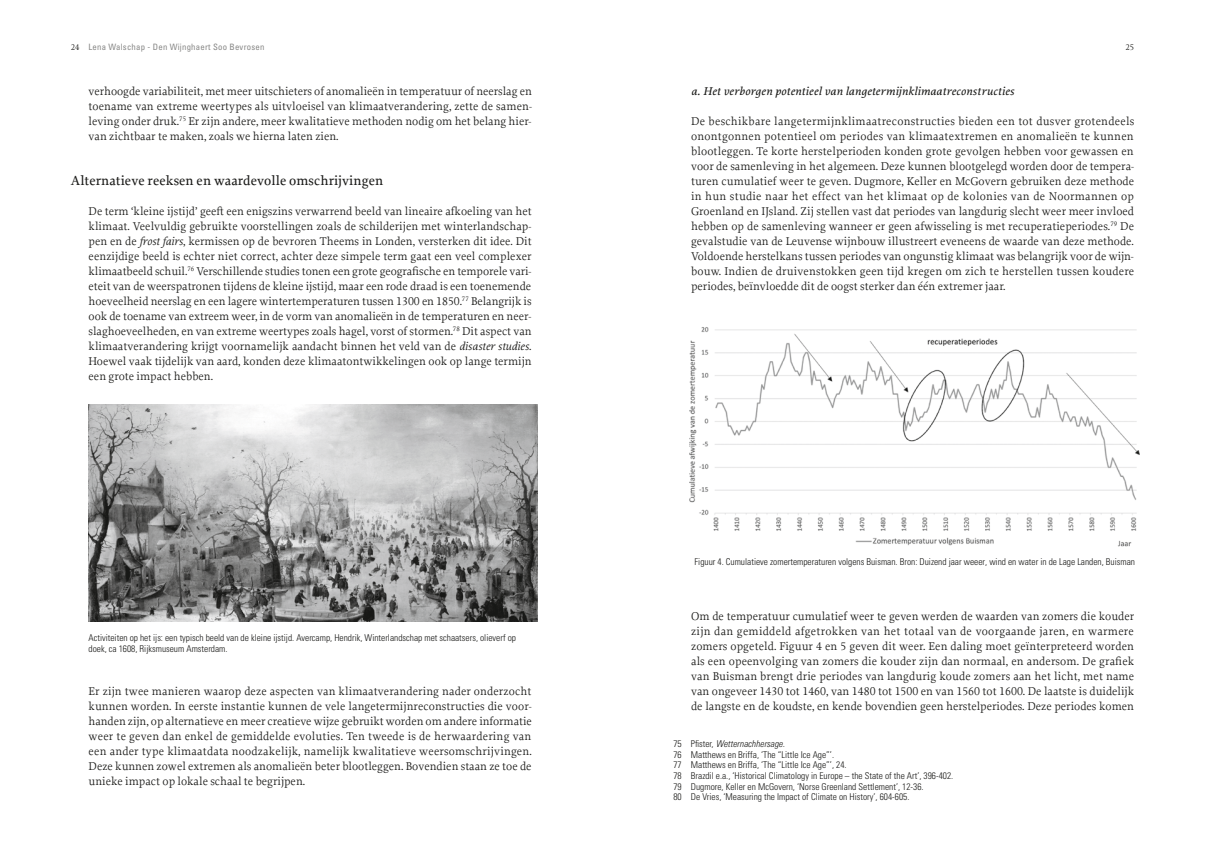
<style>
.page{position:relative;width:1205px;height:851px;background:#fff}
.page>*{position:absolute;margin:0;border:0;box-sizing:border-box;transform-origin:0 0}
.t1{font:500 13.75px "Proforma";letter-spacing:.005em;color:#181816}
.t2{font:11.88px/15px "Proforma";color:#181816;text-align:justify}
.t3{font:italic 500 11.88px "Proforma";letter-spacing:.02em;color:#181816}
.t4{font:300 condensed 9.38px/10.6px "Univers LT Std";color:#181816}
.t5{font:italic 300 condensed 9.38px "Univers LT Pro";color:#181816}
.t6{font:condensed 8.75px "Univers LT Std";letter-spacing:.025em;color:#888887}
.t7{font:8.75px "Proforma";color:#181816}
.s1{font-family:"Proforma";font-stretch:normal;color:#181816}
.s2{font-style:italic}
.s3{font-family:"Univers LT Std";font-style:normal}
</style>
<div class="page">
<img style="left:88px;top:404px;width:450px;height:217px">
<img style="left:689px;top:327px;width:451px;height:220px">
<p class="t6" style="left:71px;top:41px;width:195px"><span class="s1">24</span> Lena Walschap - Den Wijnghaert Soo Bevrosen</p>
<p class="t2" style="left:89px;top:83px;width:445px">verhoogde variabiliteit, met meer uitschieters of anomalieën in temperatuur of neerslag en toename van extreme weertypes als uitvloeisel van klimaatverandering, zette de samen&shy;leving onder druk.<sup>75</sup> Er zijn andere, meer kwalitatieve methoden nodig om het belang hier&shy;van zichtbaar te maken, zoals we hierna laten zien.</p>
<p class="t1" style="left:71px;top:172px;width:314px">Alternatieve reeksen en waardevolle omschrijvingen</p>
<p class="t2" style="left:89px;top:203px;width:444px">De term ‘kleine ijstijd’ geeft een enigszins verwarrend beeld van lineaire afkoeling van het klimaat. Veelvuldig gebruikte voorstellingen zoals de schilderijen met winterlandschap&shy;pen en de <span class="s2">frost fairs</span>, kermissen op de bevroren Theems in Londen, versterken dit idee. Dit eenzijdige beeld is echter niet correct, achter deze simpele term gaat een veel complexer klimaatbeeld schuil.<sup>76</sup> Verschillende studies tonen een grote geografische en temporele vari&shy;eteit van de weerspatronen tijdens de kleine ijstijd, maar een rode draad is een toenemende hoeveelheid neerslag en een lagere wintertemperaturen tussen 1300 en 1850.<sup>77</sup> Belangrijk is ook de toename van extreem weer, in de vorm van anomalieën in de temperaturen en neer&shy;slaghoeveelheden, en van extreme weertypes zoals hagel, vorst of stormen.<sup>78</sup> Dit aspect van klimaatverandering krijgt voornamelijk aandacht binnen het veld van de <span class="s2">disaster studies</span>.<br>Hoewel vaak tijdelijk van aard, konden deze klimaatontwikkelingen ook op lange termijn een grote impact hebben.</p>
<p class="t4" style="left:89px;top:632px;width:429px">Activiteiten op het ijs: een typisch beeld van de kleine ijstijd. Avercamp, Hendrik, Winterlandschap met schaatsers, olieverf op doek, ca 1608, Rijksmuseum Amsterdam.</p>
<p class="t2" style="left:89px;top:683px;width:445px">Er zijn twee manieren waarop deze aspecten van klimaatverandering nader onderzocht kunnen worden. In eerste instantie kunnen de vele langetermijnreconstructies die voor&shy;handen zijn, op alternatieve en meer creatieve wijze gebruikt worden om andere informatie weer te geven dan enkel de gemiddelde evoluties. Ten tweede is de herwaardering van een ander type klimaatdata noodzakelijk, namelijk kwalitatieve weersomschrijvingen.<br>Deze kunnen zowel extremen als anomalieën beter blootleggen. Bovendien staan ze toe de unieke impact op lokale schaal te begrijpen.</p>
<p class="t7" style="left:1125px;top:41px;width:10px">25</p>
<p class="t3" style="left:691px;top:83px;width:325px">a. Het verborgen potentieel van langetermijnklimaatreconstructies</p>
<p class="t2" style="left:691px;top:113px;width:445px">De beschikbare langetermijnklimaatreconstructies bieden een tot dusver grotendeels onontgonnen potentieel om periodes van klimaatextremen en anomalieën te kunnen blootleggen. Te korte herstelperioden konden grote gevolgen hebben voor gewassen en voor de samenleving in het algemeen. Deze kunnen blootgelegd worden door de tempera&shy;turen cumulatief weer te geven. Dugmore, Keller en McGovern gebruiken deze methode in hun studie naar het effect van het klimaat op de kolonies van de Noormannen op Groenland en IJsland. Zij stellen vast dat periodes van langdurig slecht weer meer invloed hebben op de samenleving wanneer er geen afwisseling is met recuperatieperiodes.<sup>79</sup> De gevalstudie van de Leuvense wijnbouw illustreert eveneens de waarde van deze methode.<br>Voldoende herstelkans tussen periodes van ongunstig klimaat was belangrijk voor de wijn&shy;bouw. Indien de druivenstokken geen tijd kregen om zich te herstellen tussen koudere periodes, beïnvloedde dit de oogst sterker dan één extremer jaar.</p>
<p class="t4" style="left:694px;top:556px;width:442px">Figuur 4. Cumulatieve zomertemperaturen volgens Buisman. Bron: Duizend jaar weeer, wind en water in de Lage Landen, Buisman</p>
<p class="t2" style="left:691px;top:608px;width:445px">Om de temperatuur cumulatief weer te geven werden de waarden van zomers die kouder zijn dan gemiddeld afgetrokken van het totaal van de voorgaande jaren, en warmere zomers opgeteld. Figuur 4 en 5 geven dit weer. Een daling moet geïnterpreteerd worden als een opeenvolging van zomers die kouder zijn dan normaal, en andersom. De grafiek van Buisman brengt drie periodes van langdurig koude zomers aan het licht, met name van ongeveer 1430 tot 1460, van 1480 tot 1500 en van 1560 tot 1600. De laatste is duidelijk de langste en de koudste, en kende bovendien geen herstelperiodes. Deze periodes komen</p>
<p class="t5" style="left:673px;top:737px;width:113px"><span class="s3">75 Pfister,</span> Wetternachhersage.</p>
<p class="t4" style="left:673px;top:748px;width:281px">76 Matthews en Briffa, ‘The “Little Ice Age”’.<br>77 Matthews en Briffa, ‘The “Little Ice Age”’, 24.<br>78 Brazdil e.a., ‘Historical Climatology in Europe – the State of the Art’, 396-402.<br>79 Dugmore, Keller en McGovern, ‘Norse Greenland Settlement’, 12-36.<br>80 De Vries, ‘Measuring the Impact of Climate on History’, 604-605.</p>
</div>
